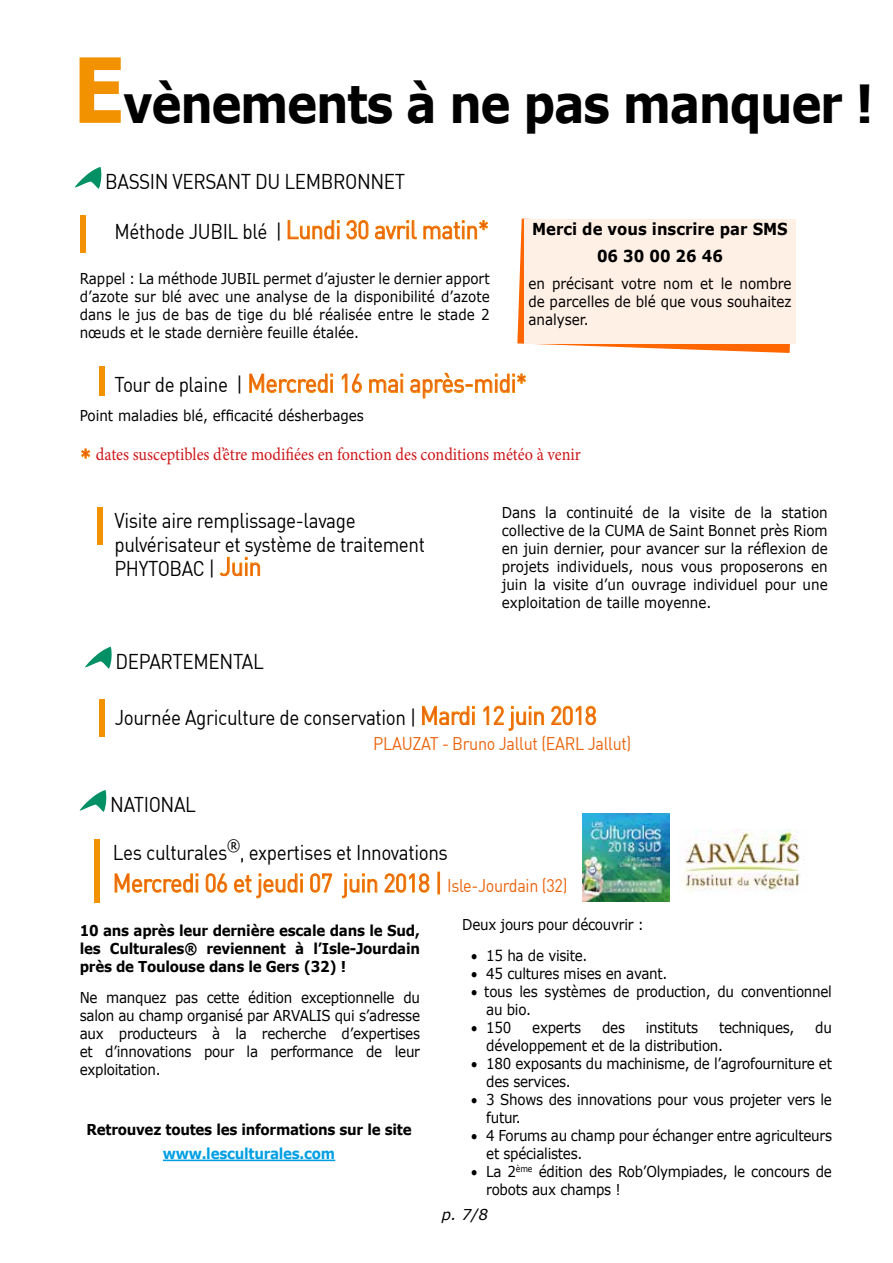
<style>
.page{position:relative;width:893px;height:1263px;background:#fff}
.page>*{position:absolute;margin:0;border:0;box-sizing:border-box;transform-origin:0 0}
.t1{font:700 52.5px "Verdana";letter-spacing:-.03em;color:#000;scale:.87 1}
.t2{font:25.5px "DIN";letter-spacing:-.02em;color:#eb6209;scale:.9 1}
.t3{font:21px/24px "DIN";letter-spacing:-.02em;color:#000;scale:.9 1}
.t4{font:18px "Minion Pro";color:#cd171a;scale:.9 1}
.t5{font:18px "DIN";letter-spacing:-.02em;color:#eb6209;scale:.9 1}
.t6{font:700 16.5px/26.5px "Verdana";color:#000;text-align:center;scale:.9 1}
.t7{font:15px/18px "Verdana";letter-spacing:-.02em;color:#000;scale:.9 1}
.t8{font:700 15px/18px "Verdana";letter-spacing:-.02em;color:#000;text-align:justify;scale:.9 1}
.t9{font:15px "Verdana";color:#000;scale:.9 1}
.t10{font:700 15px "Verdana";letter-spacing:-.02em;color:#009fe3;scale:.9 1}
.t11{font:italic 15px "Verdana";color:#000}
.s1{font-size:90px;color:#f39200}
.s2{font-size:21px;color:#000}
.s3{font-family:"DIN";font-size:25.5px;color:#eb6209}
.s4{font-size:25.5px;color:#eb6209}
.s5{font-size:18px}
</style>
<div class="page">
<svg style="left:219px;top:557px;width:41px;height:19px"></svg>
<svg style="left:85px;top:647px;width:27px;height:22px"></svg>
<div style="left:80px;top:215px;width:6px;height:37px;background:#f39200"></div>
<svg style="left:422px;top:706px;width:53px;height:19px"></svg>
<svg style="left:483px;top:705px;width:61px;height:26px"></svg>
<svg style="left:551px;top:705px;width:45px;height:20px"></svg>
<div style="left:99px;top:699px;width:5px;height:38px;background:#f39200"></div>
<div style="left:99px;top:367px;width:5px;height:29px;background:#f39200"></div>
<div style="left:98px;top:507px;width:5px;height:37px;background:#f39200"></div>
<svg style="left:287px;top:220px;width:53px;height:20px"></svg>
<svg style="left:346px;top:220px;width:23px;height:20px"></svg>
<svg style="left:375px;top:220px;width:42px;height:20px"></svg>
<svg style="left:423px;top:220px;width:65px;height:20px"></svg>
<svg style="left:249px;top:374px;width:84px;height:19px"></svg>
<div style="left:330px;top:379px;width:3px;height:14px;border:1px solid #f39200"></div>
<svg style="left:341px;top:374px;width:21px;height:19px"></svg>
<svg style="left:369px;top:374px;width:34px;height:19px"></svg>
<svg style="left:410px;top:373px;width:116px;height:26px"></svg>
<svg style="left:517px;top:219px;width:277px;height:134px"></svg>
<div style="left:524px;top:219px;width:272px;height:124px;background:#fff0e6"></div>
<svg style="left:81px;top:448px;width:10px;height:11px"></svg>
<svg style="left:75px;top:167px;width:26px;height:22px"></svg>
<svg style="left:80px;top:790px;width:26px;height:22px"></svg>
<svg style="left:114px;top:873px;width:84px;height:20px"></svg>
<svg style="left:205px;top:873px;width:23px;height:20px"></svg>
<svg style="left:234px;top:873px;width:69px;height:26px"></svg>
<svg style="left:310px;top:873px;width:22px;height:20px"></svg>
<svg style="left:342px;top:873px;width:36px;height:26px"></svg>
<svg style="left:384px;top:873px;width:46px;height:20px"></svg>
<div style="left:437px;top:872px;width:3px;height:22px;border:1px solid #f39200"></div>
<hr style="left:163px;top:1159px;width:172px;height:2px;background:#009fe3">
<img style="left:582px;top:814px;width:87px;height:87px">
<img style="left:683px;top:829px;width:117px;height:62px">
<div style="left:95px;top:839px;width:5px;height:64px;background:#f39200"></div>
<h1 class="t1" style="left:72px;top:67px;width:923px"><span class="s1">E</span>vènements à ne pas manquer !</h1>
<h3 class="t3" style="left:105px;top:169px;width:335px">BASSIN VERSANT DU LEMBRONNET</h3>
<h2 class="t2" style="left:114px;top:214px;width:418px"><span class="s2">Méthode JUBIL blé |</span> Lundi 30 avril matin*</h2>
<p class="t7" style="left:80px;top:269px;width:457px;text-align:justify">Rappel : La méthode JUBIL permet d’ajuster le dernier apport d’azote sur blé avec une analyse de la disponibilité d’azote dans le jus de bas de tige du blé réalisée entre le stade 2 nœuds et le stade dernière feuille étalée.</p>
<p class="t6" style="left:532px;top:216px;width:286px">Merci de vous inscrire par SMS<br>06 30 00 26 46</p>
<p class="t7" style="left:528px;top:274px;width:294px;text-align:justify">en précisant votre nom et le nombre de parcelles de blé que vous souhaitez analyser.</p>
<h2 class="t2" style="left:114px;top:367px;width:460px"><span class="s2">Tour de plaine |</span> Mercredi 16 mai après-midi*</h2>
<p class="t9" style="left:80px;top:405px;width:317px">Point maladies blé, efficacité désherbages</p>
<p class="t4" style="left:80px;top:442px;width:558px"><span class="s3">*</span> dates susceptibles d’être modifiées en fonction des conditions météo à venir</p>
<h3 class="t3" style="left:114px;top:507px;width:347px">Visite aire remplissage-lavage pulvérisateur et système de traitement<br>PHYTOBAC | <span class="s4">Juin</span></h3>
<h3 class="t3" style="left:116px;top:649px;width:166px">DEPARTEMENTAL</h3>
<p class="t7" style="left:502px;top:504px;width:364px;text-align:justify">Dans la continuité de la visite de la station collective de la CUMA de Saint Bonnet près Riom en juin dernier, pour avancer sur la réflexion de projets individuels, nous vous proposerons en juin la visite d’un ouvrage individuel pour une exploitation de taille moyenne.</p>
<h3 class="t3" style="left:115px;top:704px;width:537px">Journée Agriculture de conservation | <span class="s4">Mardi 12 juin 2018</span></h3>
<p class="t5" style="left:373px;top:732px;width:288px">PLAUZAT - Bruno Jallut (EARL Jallut)</p>
<h3 class="t3" style="left:110px;top:792px;width:97px">NATIONAL</h3>
<h3 class="t3" style="left:113px;top:840px;width:374px">Les culturales<sup>®</sup>, expertises et Innovations</h3>
<h2 class="t2" style="left:113px;top:867px;width:507px">Mercredi 06 et jeudi 07 juin 2018 | <span class="s5">Isle-Jourdain (32)</span></h2>
<p class="t8" style="left:80px;top:922px;width:380px">10 ans après leur dernière escale dans le Sud, les Culturales® reviennent à l’Isle-Jourdain près de Toulouse dans le Gers (32) !</p>
<p class="t7" style="left:80px;top:988px;width:380px;text-align:justify">Ne manquez pas cette édition exceptionnelle du salon au champ organisé par ARVALIS qui s’adresse aux producteurs à la recherche d’expertises et d’innovations pour la performance de leur exploitation.</p>
<p class="t8" style="left:86px;top:1120px;width:363px">Retrouvez toutes les informations sur le site</p>
<p class="t10" style="left:163px;top:1143px;width:193px">www.lesculturales.com</p>
<p class="t7" style="left:462px;top:915px;width:203px">Deux jours pour découvrir :</p>
<p class="t7" style="left:471px;top:946px;width:131px">• 15 ha de visite.</p>
<p class="t7" style="left:471px;top:964px;width:220px">• 45 cultures mises en avant.</p>
<p class="t7" style="left:486px;top:982px;width:386px;text-indent:-15px">• tous les systèmes de production, du conventionnel au bio.</p>
<p class="t7" style="left:471px;top:1018px;width:46px">• 150</p>
<p class="t7" style="left:532px;top:1018px;width:56px">experts</p>
<p class="t7" style="left:602px;top:1018px;width:27px">des</p>
<p class="t7" style="left:646px;top:1018px;width:60px">instituts</p>
<p class="t7" style="left:719px;top:1018px;width:85px">techniques,</p>
<p class="t7" style="left:815px;top:1018px;width:20px">du</p>
<p class="t7" style="left:486px;top:1036px;width:265px">développement et de la distribution.</p>
<p class="t7" style="left:486px;top:1054px;width:386px;text-indent:-15px">• 180 exposants du machinisme, de l’agrofourniture et des services.</p>
<p class="t7" style="left:486px;top:1090px;width:386px;text-indent:-15px">• 3 Shows des innovations pour vous projeter vers le futur.</p>
<p class="t7" style="left:486px;top:1126px;width:386px;text-indent:-15px">• 4 Forums au champ pour échanger entre agriculteurs et spécialistes.</p>
<p class="t7" style="left:486px;top:1162px;width:386px;text-indent:-15px">• La 2<sup>ème</sup> édition des Rob’Olympiades, le concours de robots aux champs !</p>
<p class="t11" style="left:442px;top:1205px;width:47px">p. 7/8</p>
</div>
